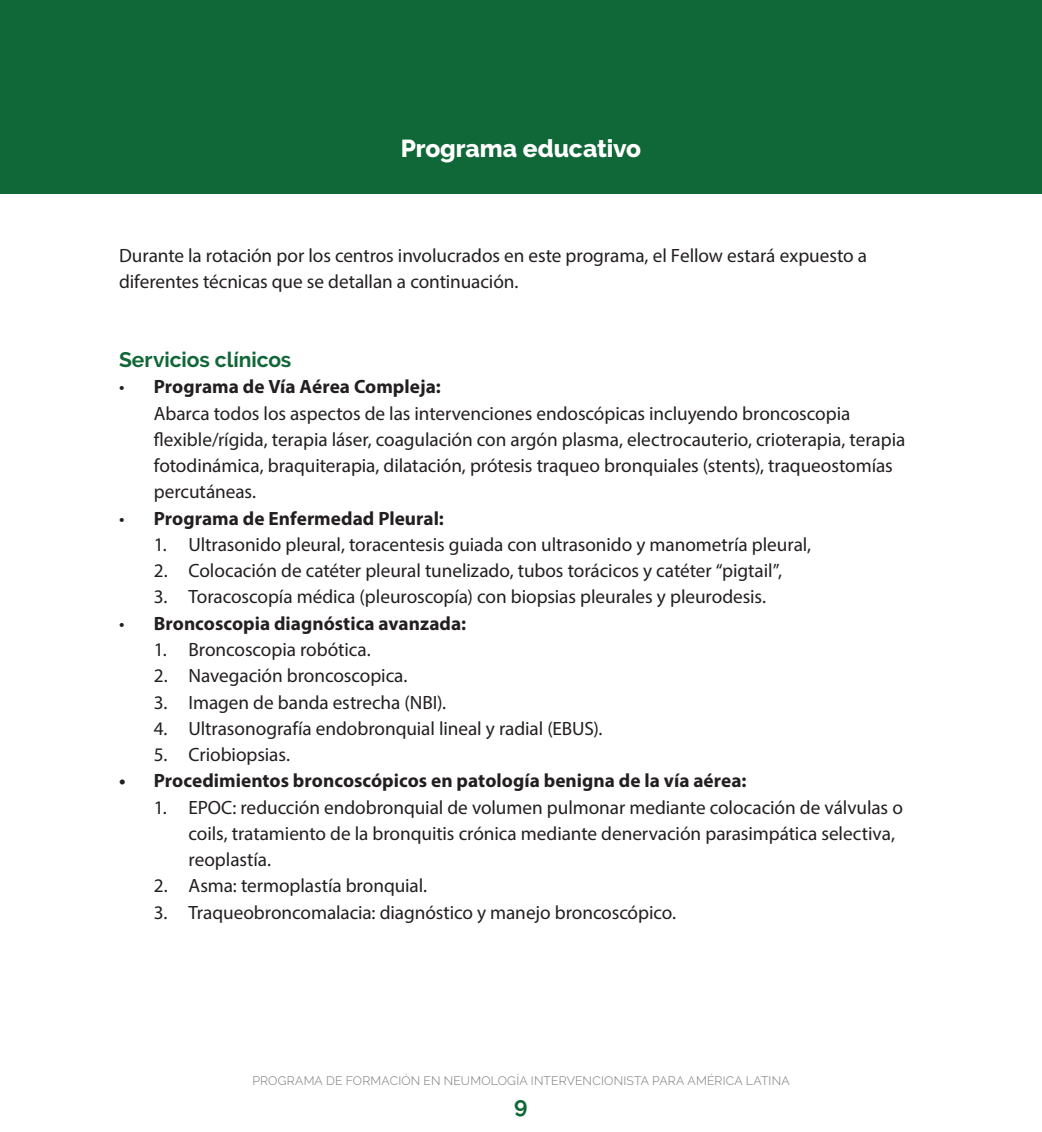
<style>
.page{position:relative;width:1042px;height:1132px;background:#fff}
.page>*{position:absolute;margin:0;border:0;box-sizing:border-box;transform-origin:0 0}
.SubTitulares_siguien{font:800 24.5px "Raleway";letter-spacing:-.005em;color:#fff}
.t1{font:700 22.75px "Raleway";color:#106737}
.sub1{font:700 21px "Raleway";color:#106737}
.sangre2{font:19.25px/26.2px "Myriad Pro";letter-spacing:-.005em;color:#231f20}
.sangre1{font:19.25px/26.2px "Myriad Pro";letter-spacing:-.005em;color:#231f20}
.sangre1-2{font:700 19.25px "Myriad Pro";color:#231f20}
.Primero{font:19.25px/26.2px "Myriad Pro";letter-spacing:-.005em;color:#231f20}
.t2{font:300 12.25px "Raleway";letter-spacing:.015em;color:#757679}
.s1{font-weight:400}
</style>
<div class="page">
<div style="left:0;top:0;width:1042px;height:193px;background:#106737"></div>
<p class="SubTitulares_siguien" style="left:401px;top:134px;width:242px">Programa educativo</p>
<p class="Primero" style="left:119px;top:242px;width:749px">Durante la rotación por los centros involucrados en este programa, el Fellow estará expuesto a diferentes técnicas que se detallan a continuación.</p>
<p class="sub1" style="left:119px;top:347px;width:174px">Servicios clínicos</p>
<p class="sangre1-2" style="left:119px;top:374px;width:323px"><span class="s1">•</span> Programa de Vía Aérea Compleja:</p>
<p class="sangre1" style="left:154px;top:399px;width:753px">Abarca todos los aspectos de las intervenciones endoscópicas incluyendo broncoscopia flexible/rígida, terapia láser, coagulación con argón plasma, electrocauterio, crioterapia, terapia fotodinámica, braquiterapia, dilatación, prótesis traqueo bronquiales (stents), traqueostomías percutáneas.</p>
<p class="sangre1-2" style="left:119px;top:505px;width:326px"><span class="s1">•</span> Programa de Enfermedad Pleural:</p>
<p class="sangre2" style="left:154px;top:531px;width:659px">1. Ultrasonido pleural, toracentesis guiada con ultrasonido y manometría pleural,</p>
<p class="sangre2" style="left:154px;top:557px;width:630px">2. Colocación de catéter pleural tunelizado, tubos torácicos y catéter “pigtail”,</p>
<p class="sangre2" style="left:154px;top:583px;width:614px">3. Toracoscopía médica (pleuroscopía) con biopsias pleurales y pleurodesis.</p>
<p class="sangre1-2" style="left:119px;top:610px;width:349px"><span class="s1">•</span> Broncoscopia diagnóstica avanzada:</p>
<p class="sangre2" style="left:154px;top:636px;width:218px">1. Broncoscopia robótica.</p>
<p class="sangre2" style="left:154px;top:662px;width:255px">2. Navegación broncoscopica.</p>
<p class="sangre2" style="left:154px;top:688px;width:294px">3. Imagen de banda estrecha (NBI).</p>
<p class="sangre2" style="left:154px;top:714px;width:450px">4. Ultrasonografía endobronquial lineal y radial (EBUS).</p>
<p class="sangre2" style="left:154px;top:741px;width:138px">5. Criobiopsias.</p>
<p class="sangre1-2" style="left:119px;top:768px;width:629px">• Procedimientos broncoscópicos en patología benigna de la vía aérea:</p>
<p class="sangre2" style="left:189px;top:793px;width:716px;text-indent:-35px">1. EPOC: reducción endobronquial de volumen pulmonar mediante colocación de válvulas o coils, tratamiento de la bronquitis crónica mediante denervación parasimpática selectiva, reoplastía.</p>
<p class="sangre2" style="left:154px;top:872px;width:275px">2. Asma: termoplastía bronquial.</p>
<p class="sangre2" style="left:154px;top:898px;width:524px">3. Traqueobroncomalacia: diagnóstico y manejo broncoscópico.</p>
<p class="t2" style="left:252px;top:1073px;width:539px">PROGRAMA DE FORMACIÓN EN NEUMOLOGÍA INTERVENCIONISTA PARA AMÉRICA LATINA</p>
<p class="t1" style="left:514px;top:1091px;width:15px">9</p>
</div>
